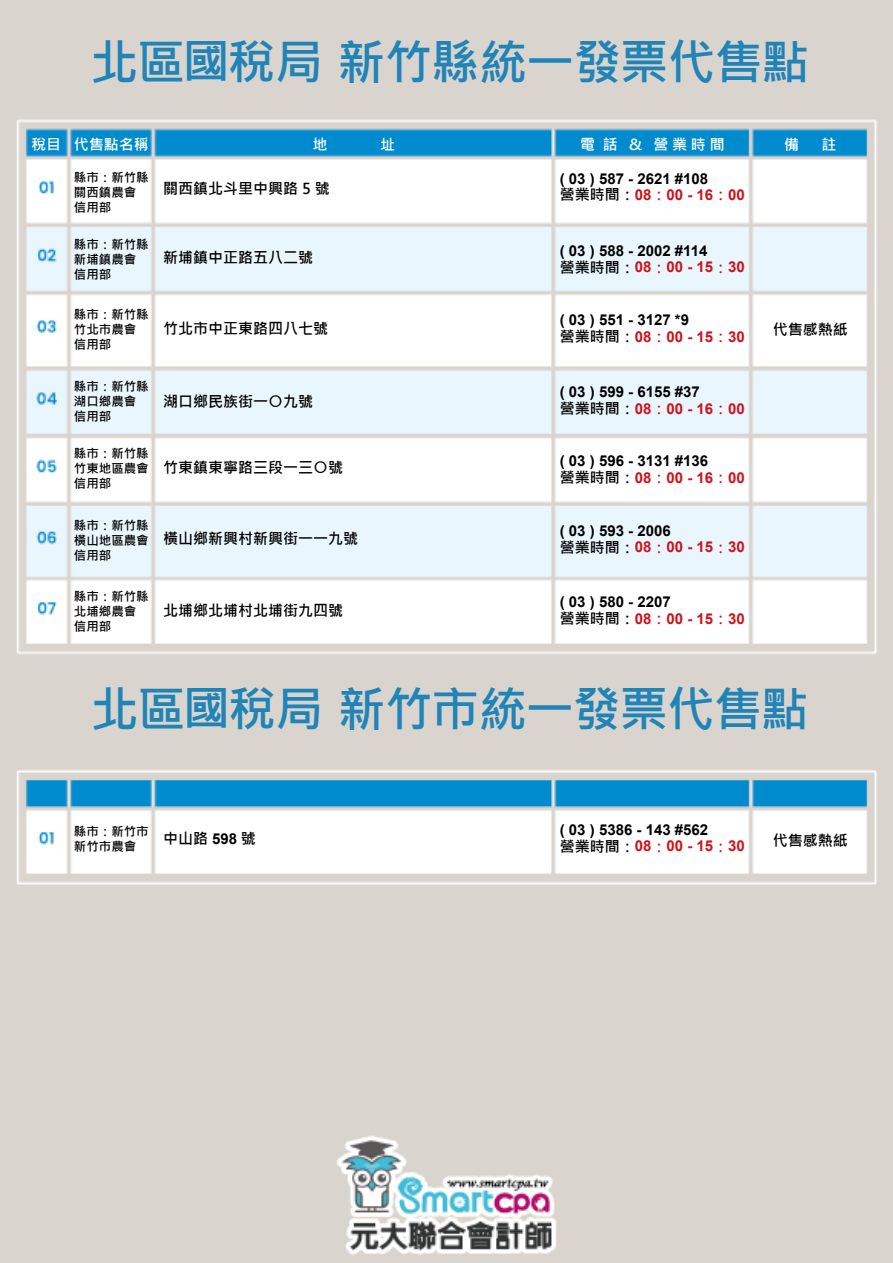
<style>
.page{position:relative;width:893px;height:1263px;background:#fff}
.page>*{position:absolute;margin:0;border:0;box-sizing:border-box;transform-origin:0 0}
.內文標題{font:700 48px "Microsoft Jheng Hei";letter-spacing:-.02em;color:#2084b6}
.內文標題-2{font:700 15px "Arial";color:#d0121b}
.內文標題-3{font:700 15px "Arial";color:#000}
.內文標題-4{font:700 15px "Microsoft Jheng Hei";color:#000}
.內文標題-5{font:700 15px "Microsoft Jheng Hei";color:#fff}
.內文標題-6{font:700 12.45px "Microsoft Jheng Hei";color:#000}
.s1{font-family:"Microsoft Jheng Hei";color:#000}
.s2{font-family:"Microsoft Jheng Hei"}
.s3{font-family:"Arial"}
</style>
<div class="page">
<img style="left:0;top:0;width:893px;height:1263px">
<p class="內文標題" style="left:90px;top:33px;width:720px">北區國稅局 新竹縣統一發票代售點</p>
<p class="內文標題-5" style="left:31px;top:136px;width:31px">稅目</p>
<p class="內文標題-5" style="left:74px;top:136px;width:76px">代售點名稱</p>
<p class="內文標題-5" style="left:784px;top:136px;width:16px">備</p>
<p class="內文標題-5" style="left:822px;top:136px;width:16px">註</p>
<p class="內文標題-3" style="left:560px;top:168px;width:150px">( 03 ) 587 - 2621 #108</p>
<p class="內文標題-2" style="left:560px;top:184px;width:187px"><span class="s1">營業時間：</span>08<span class="s2">：</span>00 - 16<span class="s2">：</span>00</p>
<p class="內文標題-5" style="left:313px;top:136px;width:16px">地</p>
<p class="內文標題-5" style="left:380px;top:136px;width:16px">址</p>
<p class="內文標題-5" style="left:580px;top:136px;width:146px">電 話 &amp; 營 業 時 間</p>
<p class="內文標題-6" style="left:74px;top:169px;width:76px">縣市：新竹縣</p>
<p class="內文標題-6" style="left:74px;top:184px;width:64px">關西鎮農會</p>
<p class="內文標題-6" style="left:74px;top:199px;width:39px">信用部</p>
<p class="內文標題-4" style="left:163px;top:179px;width:168px">關西鎮北斗里中興路 5 號</p>
<p class="內文標題-6" style="left:74px;top:236px;width:76px">縣市：新竹縣</p>
<p class="內文標題-6" style="left:74px;top:251px;width:64px">新埔鎮農會</p>
<p class="內文標題-6" style="left:74px;top:266px;width:39px">信用部</p>
<p class="內文標題-6" style="left:74px;top:306px;width:76px">縣市：新竹縣</p>
<p class="內文標題-6" style="left:74px;top:321px;width:64px">竹北市農會</p>
<p class="內文標題-6" style="left:74px;top:336px;width:39px">信用部</p>
<p class="內文標題-6" style="left:74px;top:378px;width:76px">縣市：新竹縣</p>
<p class="內文標題-6" style="left:74px;top:393px;width:64px">湖口鄉農會</p>
<p class="內文標題-6" style="left:74px;top:408px;width:39px">信用部</p>
<p class="內文標題-6" style="left:74px;top:446px;width:76px">縣市：新竹縣</p>
<p class="內文標題-6" style="left:74px;top:461px;width:76px">竹東地區農會</p>
<p class="內文標題-6" style="left:74px;top:476px;width:39px">信用部</p>
<p class="內文標題-6" style="left:74px;top:517px;width:76px">縣市：新竹縣</p>
<p class="內文標題-6" style="left:74px;top:532px;width:76px">橫山地區農會</p>
<p class="內文標題-6" style="left:74px;top:547px;width:39px">信用部</p>
<p class="內文標題-6" style="left:74px;top:588px;width:76px">縣市：新竹縣</p>
<p class="內文標題-6" style="left:74px;top:603px;width:64px">北埔鄉農會</p>
<p class="內文標題-6" style="left:74px;top:618px;width:39px">信用部</p>
<p class="內文標題-4" style="left:163px;top:249px;width:151px">新埔鎮中正路五八二號</p>
<p class="內文標題-4" style="left:163px;top:319px;width:166px">竹北市中正東路四八七號</p>
<p class="內文標題-4" style="left:163px;top:392px;width:151px">湖口鄉民族街一○九號</p>
<p class="內文標題-4" style="left:163px;top:458px;width:181px">竹東鎮東寧路三段一三○號</p>
<p class="內文標題-4" style="left:163px;top:529px;width:196px">橫山鄉新興村新興街一一九號</p>
<p class="內文標題-4" style="left:163px;top:601px;width:181px">北埔鄉北埔村北埔街九四號</p>
<p class="內文標題-3" style="left:560px;top:240px;width:149px">( 03 ) 588 - 2002 #114</p>
<p class="內文標題-2" style="left:560px;top:257px;width:187px"><span class="s1">營業時間：</span>08<span class="s2">：</span>00 - 15<span class="s2">：</span>30</p>
<p class="內文標題-3" style="left:560px;top:309px;width:131px">( 03 ) 551 - 3127 *9</p>
<p class="內文標題-2" style="left:560px;top:326px;width:187px"><span class="s1">營業時間：</span>08<span class="s2">：</span>00 - 15<span class="s2">：</span>30</p>
<p class="內文標題-3" style="left:560px;top:381px;width:142px">( 03 ) 599 - 6155 #37</p>
<p class="內文標題-2" style="left:560px;top:398px;width:187px"><span class="s1">營業時間：</span>08<span class="s2">：</span>00 - 16<span class="s2">：</span>00</p>
<p class="內文標題-3" style="left:560px;top:450px;width:150px">( 03 ) 596 - 3131 #136</p>
<p class="內文標題-2" style="left:560px;top:467px;width:187px"><span class="s1">營業時間：</span>08<span class="s2">：</span>00 - 16<span class="s2">：</span>00</p>
<p class="內文標題-3" style="left:560px;top:520px;width:112px">( 03 ) 593 - 2006</p>
<p class="內文標題-2" style="left:560px;top:537px;width:187px"><span class="s1">營業時間：</span>08<span class="s2">：</span>00 - 15<span class="s2">：</span>30</p>
<p class="內文標題-3" style="left:560px;top:591px;width:112px">( 03 ) 580 - 2207</p>
<p class="內文標題-2" style="left:560px;top:608px;width:187px"><span class="s1">營業時間：</span>08<span class="s2">：</span>00 - 15<span class="s2">：</span>30</p>
<p class="內文標題-4" style="left:773px;top:320px;width:76px">代售感熱紙</p>
<p class="內文標題" style="left:91px;top:680px;width:720px">北區國稅局 新竹市統一發票代售點</p>
<p class="內文標題-6" style="left:74px;top:823px;width:76px">縣市：新竹市</p>
<p class="內文標題-6" style="left:74px;top:838px;width:64px">新竹市農會</p>
<p class="內文標題-4" style="left:163px;top:829px;width:94px">中山路 <span class="s3">598</span> 號</p>
<p class="內文標題-3" style="left:560px;top:819px;width:150px">( 03 ) 5386 - 143 #562</p>
<p class="內文標題-2" style="left:560px;top:835px;width:187px"><span class="s1">營業時間：</span>08<span class="s2">：</span>00 - 15<span class="s2">：</span>30</p>
<p class="內文標題-4" style="left:773px;top:831px;width:76px">代售感熱紙</p>
</div>
